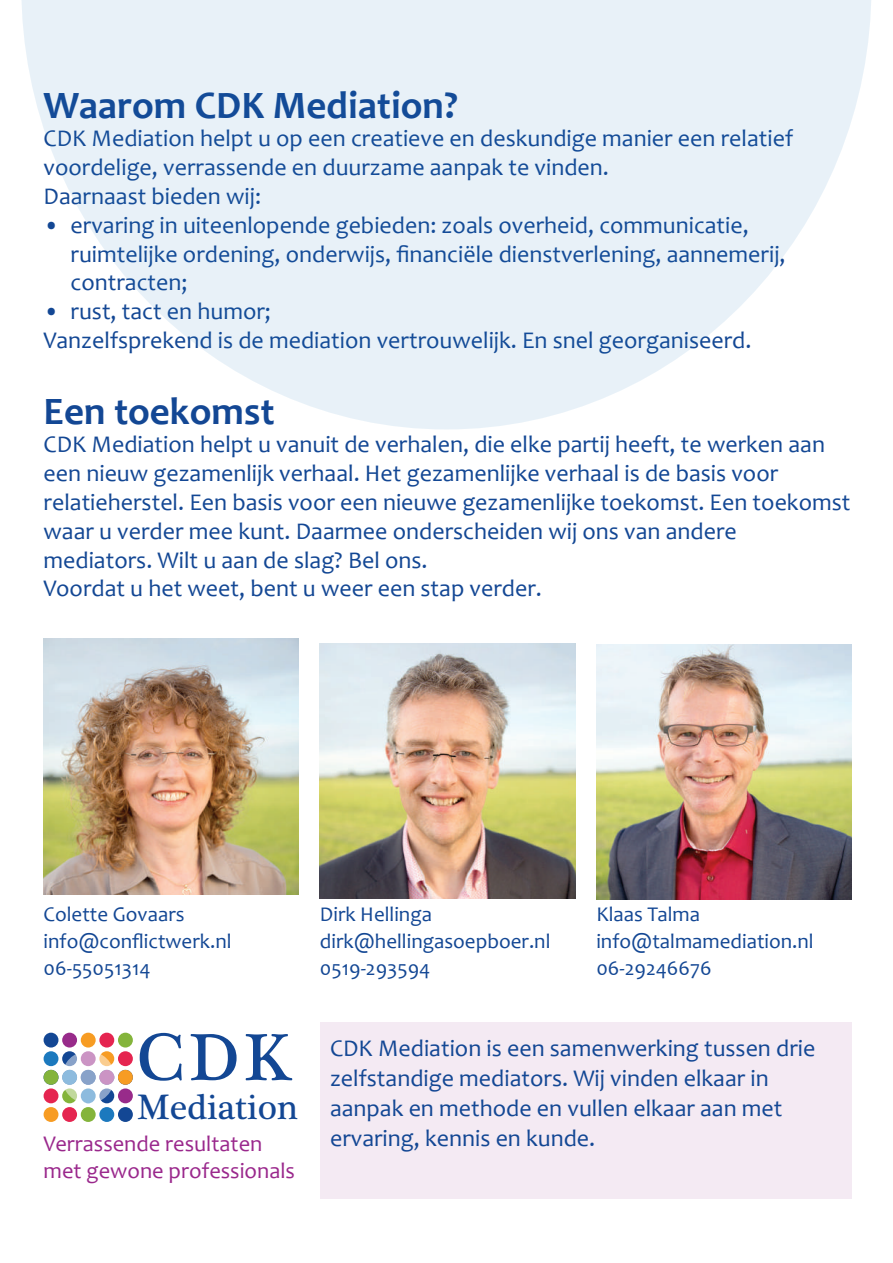
<style>
.page{position:relative;width:893px;height:1263px;background:#fff}
.page>*{position:absolute;margin:0;border:0;box-sizing:border-box;transform-origin:0 0}
.t1{font:67.95px "Plantagenet Cherokee";color:#134794}
.t2{font:700 39px "Candara";color:#134794}
.t3{font:36.3px "Plantagenet Cherokee";color:#134794}
.t4{font:24px/28.8px "Candara";color:#134794}
.t5{font:22.5px/27px "Candara";color:#9a288c}
.t6{font:21px/27px "Candara";color:#134794}
</style>
<div class="page">
<img style="left:596px;top:644px;width:255px;height:255px">
<img style="left:44px;top:639px;width:255px;height:255px">
<div style="left:320px;top:1023px;width:531px;height:176px;background:#f4eaf3"></div>
<svg style="left:21px;top:0;width:850px;height:429px;fill:#e8f1f8"></svg>
<img style="left:320px;top:643px;width:255px;height:255px">
<div style="left:44px;top:1033px;width:14px;height:14px;background:#134794;border-radius:50%"></div>
<div style="left:44px;top:1051px;width:14px;height:15px;background:#1c79be;border-radius:50%"></div>
<div style="left:44px;top:1070px;width:14px;height:15px;background:#84b43b;border-radius:50%"></div>
<div style="left:44px;top:1088px;width:14px;height:15px;background:#e52550;border-radius:50%"></div>
<div style="left:44px;top:1107px;width:14px;height:15px;background:#f79c23;border-radius:50%"></div>
<div style="left:118px;top:1033px;width:15px;height:14px;background:#84b43b;border-radius:50%"></div>
<div style="left:118px;top:1051px;width:15px;height:15px;background:#e52550;border-radius:50%"></div>
<div style="left:118px;top:1070px;width:15px;height:15px;background:#f79c23;border-radius:50%"></div>
<div style="left:118px;top:1088px;width:15px;height:15px;background:#982b8a;border-radius:50%"></div>
<div style="left:118px;top:1107px;width:15px;height:15px;background:#134794;border-radius:50%"></div>
<div style="left:99px;top:1033px;width:15px;height:14px;background:#e52550;border-radius:50%"></div>
<div style="left:99px;top:1051px;width:15px;height:15px;background:#f79c23;border-radius:50%"></div>
<div style="left:99px;top:1088px;width:15px;height:15px;background:#134794;border-radius:50%"></div>
<div style="left:99px;top:1107px;width:15px;height:15px;background:#1c79be;border-radius:50%"></div>
<div style="left:81px;top:1033px;width:15px;height:14px;background:#f79c23;border-radius:50%"></div>
<div style="left:81px;top:1107px;width:15px;height:15px;background:#84b43b;border-radius:50%"></div>
<div style="left:62px;top:1033px;width:15px;height:14px;background:#982b8a;border-radius:50%"></div>
<svg style="left:62px;top:1051px;width:15px;height:15px"></svg>
<div style="left:62px;top:1088px;width:15px;height:15px;background:#84b43b;border-radius:50%"></div>
<div style="left:62px;top:1107px;width:15px;height:15px;background:#e52550;border-radius:50%"></div>
<svg style="left:62px;top:1051px;width:53px;height:53px"></svg>
<h2 class="t2" style="left:44px;top:80px;width:416px">Waarom CDK Mediation?</h2>
<p class="t4" style="left:44px;top:124px;width:751px">CDK Mediation helpt u op een creatieve en deskundige manier een relatief voordelige, verrassende en duurzame aanpak te vinden.<br>Daarnaast bieden wij:</p>
<p class="t4" style="left:71px;top:210px;width:716px;text-indent:-27px">• ervaring in uiteenlopende gebieden: zoals overheid, communicatie, ruimtelijke ordening, onderwijs, financiële dienstverlening, aannemerij, contracten;</p>
<p class="t4" style="left:44px;top:297px;width:709px">• rust, tact en humor;<br>Vanzelfsprekend is de mediation vertrouwelijk. En snel georganiseerd.</p>
<h2 class="t2" style="left:44px;top:386px;width:232px">Een toekomst</h2>
<p class="t4" style="left:44px;top:430px;width:808px">CDK Mediation helpt u vanuit de verhalen, die elke partij heeft, te werken aan een nieuw gezamenlijk verhaal. Het gezamenlijke verhaal is de basis voor relatieherstel. Een basis voor een nieuwe gezamenlijke toekomst. Een toekomst waar u verder mee kunt. Daarmee onderscheiden wij ons van andere mediators. Wilt u aan de slag? Bel ons.<br>Voordat u het weet, bent u weer een stap verder.</p>
<p class="t6" style="left:44px;top:900px;width:189px">Colette Govaars info@conflictwerk.nl<br>06-55051314</p>
<p class="t6" style="left:320px;top:900px;width:232px">Dirk Hellinga dirk@hellingasoepboer.nl<br>0519-293594</p>
<p class="t6" style="left:596px;top:900px;width:219px">Klaas Talma info@talmamediation.nl<br>06-29246676</p>
<h1 class="t1" style="left:137px;top:1018px;width:158px">CDK</h1>
<h3 class="t3" style="left:137px;top:1086px;width:163px">Mediation</h3>
<p class="t5" style="left:44px;top:1130px;width:253px">Verrassende resultaten met gewone professionals</p>
<p class="t4" style="left:330px;top:1033px;width:487px;line-height:30px">CDK Mediation is een samenwerking tussen drie zelfstandige mediators. Wij vinden elkaar in aanpak en methode en vullen elkaar aan met ervaring, kennis en kunde.</p>
</div>
